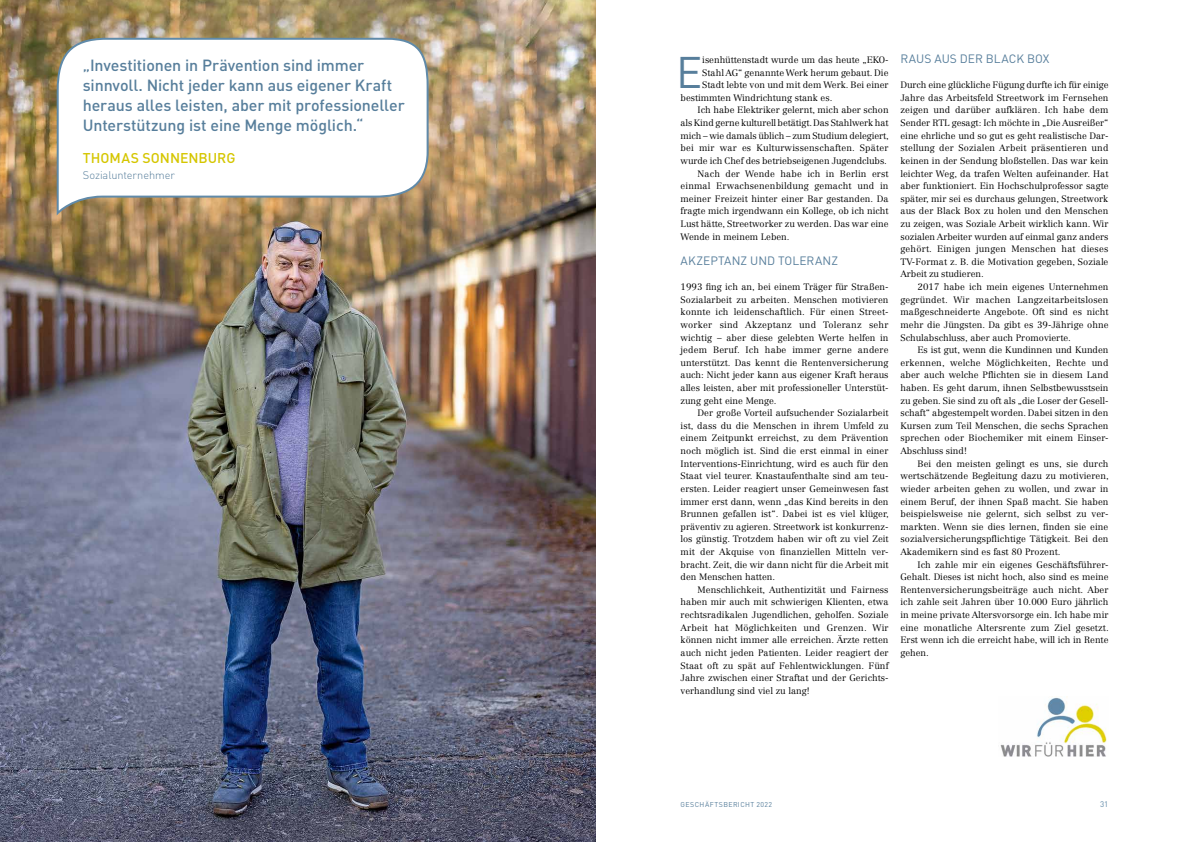
<style>
.page{position:relative;width:1191px;height:842px;background:#fff}
.page>*{position:absolute;margin:0;border:0;box-sizing:border-box;transform-origin:0 0}
.t1{font:43.7px "DIN Pro";color:#577e9b}
.t2{font:500 16px/20px "DIN Pro";letter-spacing:-.005em;color:#577e9b}
.t3{font:500 14px "DIN Pro";color:#d5c600}
.t4{font:12px "DIN Pro";color:#577e9b}
.t5{font:300 11px "DIN Pro";letter-spacing:-.005em;color:#577e9b}
.t6{font:300 9.2px/12.6px "Centennial LT Std";letter-spacing:.005em;color:#000;text-align:justify}
.t7{font:8px "DIN Pro";color:#608aa9}
.t8{font:7px "DIN Pro";letter-spacing:.055em;color:#577e9b}
</style>
<div class="page">
<img style="left:1000px;top:696px;width:107px;height:61px">
<img style="left:0;top:0;width:595px;height:842px">
<svg style="left:56px;top:37px;width:373px;height:178px"></svg>
<h2 class="t2" style="left:83px;top:53px;width:323px">„I nvestitionen in Prävention sind immer sinnvoll. N icht jeder kann aus eigener Kraft heraus alles leisten, aber mit professioneller U nterstützung ist eine Menge möglich.“</h2>
<h3 class="t3" style="left:83px;top:146px;width:154px">Thomas Sonnenburg</h3>
<p class="t5" style="left:83px;top:166px;width:94px">Sozialunternehmer</p>
<h1 class="t1" style="left:676px;top:38px;width:21px">E</h1>
<p class="t6" style="left:702px;top:53px;width:187px">isenhüttenstadt wurde um das heute „EKO-</p>
<p class="t6" style="left:702px;top:66px;width:188px">Stahl AG“ genannte Werk herum gebaut. Die</p>
<p class="t6" style="left:702px;top:79px;width:188px">Stadt lebte von und mit dem Werk. Bei einer</p>
<p class="t6" style="left:680px;top:91px;width:153px">bestimmten Windrichtung stank es.</p>
<p class="t6" style="left:697px;top:104px;width:193px">Ich habe Elektriker gelernt, mich aber schon</p>
<p class="t6" style="left:680px;top:117px;width:209px">als Kind gerne kulturell betätigt. Das Stahlwerk hat</p>
<p class="t6" style="left:680px;top:129px;width:210px">mich – wie damals üblich – zum Studium delegiert,</p>
<p class="t6" style="left:680px;top:142px;width:209px">bei mir war es Kulturwissenschaften. Später</p>
<p class="t6" style="left:680px;top:154px;width:208px">wurde ich Chef des betriebseigenen Jugendclubs.</p>
<p class="t6" style="left:697px;top:167px;width:192px">Nach der Wende habe ich in Berlin erst</p>
<p class="t6" style="left:680px;top:180px;width:209px">einmal Erwachsenenbildung gemacht und in</p>
<p class="t6" style="left:680px;top:192px;width:209px">meiner Freizeit hinter einer Bar gestanden. Da</p>
<p class="t6" style="left:680px;top:205px;width:209px">fragte mich irgendwann ein Kollege, ob ich nicht</p>
<p class="t6" style="left:680px;top:217px;width:210px">Lust hätte, Streetworker zu werden. Das war eine</p>
<p class="t6" style="left:680px;top:230px;width:111px">Wende in meinem Leben.</p>
<h3 class="t4" style="left:680px;top:251px;width:159px">AKZEPTANZ UND TOLERANZ</h3>
<p class="t6" style="left:680px;top:281px;width:209px;text-align:left">1993 fing ich an, bei einem Träger für Straßen-Sozialarbeit zu arbeiten. Menschen motivieren konnte ich leidenschaftlich. Für einen Street&shy;worker sind Akzeptanz und Toleranz sehr wichtig – aber diese gelebten Werte helfen in jedem Beruf. Ich habe immer gerne andere unterstützt. Das kennt die Rentenversicherung auch: Nicht jeder kann aus eigener Kraft heraus alles leisten, aber mit professioneller Unterstüt&shy;zung geht eine Menge.</p>
<p class="t6" style="left:680px;top:407px;width:210px;text-indent:17px">Der große Vorteil aufsuchender Sozialarbeit ist, dass du die Menschen in ihrem Umfeld zu einem Zeitpunkt erreichst, zu dem Prävention noch möglich ist. Sind die erst einmal in einer Interventions-Einrichtung, wird es auch für den Staat viel teurer. Knastaufenthalte sind am teu&shy;ersten. Leider reagiert unser Gemeinwesen fast immer erst dann, wenn „das Kind bereits in den Brunnen gefallen ist“. Dabei ist es viel klüger, präventiv zu agieren. Streetwork ist konkurrenz&shy;los günstig. Trotzdem haben wir oft zu viel Zeit mit der Akquise von finanziellen Mitteln ver&shy;bracht. Zeit, die wir dann nicht für die Arbeit mit den Menschen hatten.</p>
<p class="t6" style="left:680px;top:583px;width:210px;text-indent:17px">Menschlichkeit, Authentizität und Fairness haben mir auch mit schwierigen Klienten, etwa rechtsradikalen Jugendlichen, geholfen. Soziale Arbeit hat Möglichkeiten und Grenzen. Wir können nicht immer alle erreichen. Ärzte retten auch nicht jeden Patienten. Leider reagiert der Staat oft zu spät auf Fehlentwicklungen. Fünf Jahre zwischen einer Straftat und der Gerichts&shy;verhandlung sind viel zu lang!</p>
<h3 class="t4" style="left:900px;top:49px;width:150px">RAUS AUS D ER BLACK BOX</h3>
<p class="t6" style="left:900px;top:79px;width:210px">Durch eine glückliche Fügung durfte ich für einige Jahre das Arbeitsfeld Streetwork im Fernsehen zeigen und darüber aufklären. Ich habe dem Sender RTL gesagt: Ich möchte in „Die Ausreißer“ eine ehrliche und so gut es geht realistische Dar&shy;stellung der Sozialen Arbeit präsentieren und keinen in der Sendung bloßstellen. Das war kein leichter Weg, da trafen Welten aufeinander. Hat aber funktioniert. Ein Hochschulprofessor sagte später, mir sei es durchaus gelungen, Streetwork aus der Black Box zu holen und den Menschen zu zeigen, was Soziale Arbeit wirklich kann. Wir sozialen Arbeiter wurden auf einmal ganz anders gehört. Einigen jungen Menschen hat dieses TV-Format z. B. die Motivation gegeben, Soziale Arbeit zu studieren.</p>
<p class="t6" style="left:900px;top:281px;width:209px;text-indent:17px">2017 habe ich mein eigenes Unternehmen gegründet. Wir machen Langzeitarbeitslosen maßgeschneiderte Angebote. Oft sind es nicht mehr die Jüngsten. Da gibt es 39-Jährige ohne Schulabschluss, aber auch Promovierte.</p>
<p class="t6" style="left:900px;top:344px;width:210px;text-align:left;text-indent:17px">Es ist gut, wenn die Kundinnen und Kunden erkennen, welche Möglichkeiten, Rechte und aber auch welche Pflichten sie in diesem Land haben. Es geht darum, ihnen Selbstbewusstsein zu geben. Sie sind zu oft als „die Loser der Gesell&shy;schaft“ abgestempelt worden. Dabei sitzen in den Kursen zum Teil Menschen, die sechs Sprachen sprechen oder Biochemiker mit einem Einser-Abschluss sind!</p>
<p class="t6" style="left:900px;top:457px;width:210px;text-indent:17px">Bei den meisten gelingt es uns, sie durch wertschätzende Begleitung dazu zu motivieren, wieder arbeiten gehen zu wollen, und zwar in einem Beruf, der ihnen Spaß macht. Sie haben beispielsweise nie gelernt, sich selbst zu ver&shy;markten. Wenn sie dies lernen, finden sie eine sozialversicherungspflichtige Tätigkeit. Bei den Akademikern sind es fast 80 Prozent.</p>
<p class="t6" style="left:900px;top:558px;width:210px;text-align:left;text-indent:17px">Ich zahle mir ein eigenes Geschäftsführer-Gehalt. Dieses ist nicht hoch, also sind es meine Rentenversicherungsbeiträge auch nicht. Aber ich zahle seit Jahren über 10.000 Euro jährlich in meine private Altersvorsorge ein. Ich habe mir eine monatliche Altersrente zum Ziel gesetzt.<br>Erst wenn ich die erreicht habe, will ich in Rente gehen.</p>
<p class="t8" style="left:680px;top:799px;width:93px">GESCHÄFTSBERICHT 2022</p>
<p class="t7" style="left:1100px;top:798px;width:10px">31</p>
</div>
